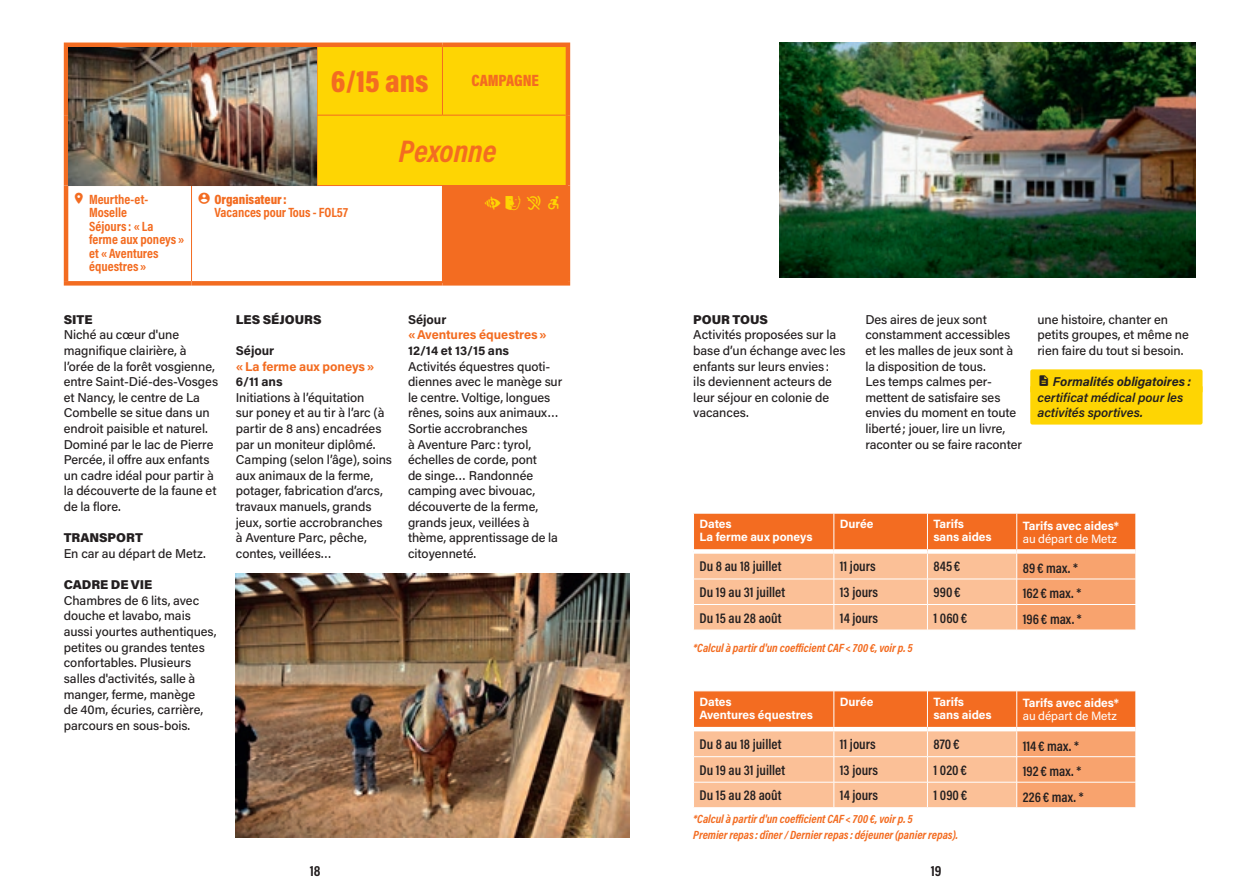
<style>
.page{position:relative;width:1259px;height:893px;background:#fff}
.page>*{position:absolute;margin:0;border:0;box-sizing:border-box;transform-origin:0 0}
.Ages{font:900 31.5px "Acumin Pro Cond";color:#f36c21}
.Lieu{font:italic 700 31.5px "Acumin Pro Cond";color:#f36c21}
.Texte_courant{font:22.5px "Pictos Ville De Metz";color:#fed503}
.Intertitre{font:900 16.5px "Acumin Pro Cond";letter-spacing:-.005em;color:#f36c21}
.t1{font:700 15px "Acumin Pro Cond";color:#231f20}
.Txt_Tableau{font:600 14.25px "Acumin Pro Cond";color:#231f20}
.t2{font:700 13.5px/13.5px "Acumin Pro Cond";color:#f36c21}
.Texte_courant-2{font:500 12.75px/15.6px "Acumin Pro";letter-spacing:-.005em;color:#231f20}
.Texte_courant-3{font:700 12.75px/15.6px "Acumin Pro";letter-spacing:-.005em;color:#231f20}
.Encadré_très_court{font:italic 600 12.75px/15.6px "Acumin Pro";letter-spacing:-.005em;color:#231f20}
.Texte_courant-4{font:900 12.75px "Acumin Pro";letter-spacing:-.005em;color:#231f20}
.Texte_courant-5{font:700 12.75px/15.6px "Acumin Pro";letter-spacing:-.005em;color:#f36c21}
.Encadré_très_court-2{font:italic 700 12.75px "Acumin Pro";letter-spacing:-.005em;color:#231f20}
._1re_prestation{font:italic 700 12px "Acumin Pro Cond";letter-spacing:-.005em;color:#f36c21}
.Entête_tableau{font:700 12px/13.2px "Acumin Pro";letter-spacing:-.005em;color:#fff}
.Entête_tableau-2{font:12px "Acumin Pro";letter-spacing:-.005em;color:#fff}
.s1{font-weight:900}
.s2{color:#231f20}
.s3{color:#f36c21}
</style>
<div class="page">
<hr style="left:64px;top:186px;width:4px;height:95px;background:#f36c21">
<div style="left:64px;top:281px;width:127px;height:5px;background:#f36c21"></div>
<hr style="left:64px;top:43px;width:127px;height:4px;background:#f36c21">
<hr style="left:64px;top:47px;width:4px;height:68px;background:#f36c21">
<hr style="left:191px;top:43px;width:126px;height:4px;background:#f36c21">
<hr style="left:64px;top:115px;width:4px;height:71px;background:#f36c21">
<hr style="left:317px;top:43px;width:125px;height:4px;background:#f36c21">
<hr style="left:442px;top:43px;width:128px;height:4px;background:#f36c21">
<hr style="left:566px;top:47px;width:4px;height:68px;background:#f36c21">
<hr style="left:566px;top:115px;width:4px;height:71px;background:#f36c21">
<hr style="left:566px;top:186px;width:4px;height:95px;background:#f36c21">
<div style="left:191px;top:281px;width:126px;height:5px;background:#f36c21"></div>
<div style="left:317px;top:281px;width:125px;height:5px;background:#f36c21"></div>
<div style="left:442px;top:281px;width:128px;height:5px;background:#f36c21"></div>
<img style="left:236px;top:574px;width:393px;height:263px">
<img style="left:779px;top:43px;width:416px;height:234px">
<div style="left:1030px;top:369px;width:172px;height:24px;background:#fed503;border-radius:2px"></div>
<div style="left:1030px;top:385px;width:172px;height:40px;background:#fed503;border-radius:2px"></div>
<svg style="left:693px;top:513px;width:443px;height:117px;background:#f8a674"></svg>
<svg style="left:693px;top:691px;width:443px;height:117px;background:#f8a674"></svg>
<hr style="left:693px;top:807px;width:141px;height:1px;background:#fff">
<img style="left:66px;top:45px;width:502px;height:238px">
<p class="Ages" style="left:331px;top:60px;width:99px">6/15 ans</p>
<p class="Intertitre" style="left:471px;top:70px;width:69px">CAMPAGNE</p>
<p class="Lieu" style="left:399px;top:130px;width:99px">Pexonne</p>
<p class="t2" style="left:89px;top:192px;width:97px">Meurthe-et-<br>Moselle<br>Séjours : « La ferme aux poneys » et « Aventures équestres »</p>
<p class="t2" style="left:214px;top:192px;width:135px"><span class="s1">Organisateur:<br></span>Vacances pour Tous - FOL57</p>
<p class="Texte_courant" style="left:485px;top:193px;width:38px">K L</p>
<p class="Texte_courant-4" style="left:64px;top:310px;width:30px">SITE</p>
<p class="Texte_courant-2" style="left:64px;top:326px;width:156px">Niché au cœur d'une magnifique clairière, à l’orée de la forêt vosgienne, entre Saint-Dié-des-Vosges et Nancy, le centre de La<br>Combelle se situe dans un endroit paisible et naturel.<br>Dominé par le lac de Pierre<br>Percée, il offre aux enfants un cadre idéal pour partir à la découverte de la faune et de la flore.</p>
<p class="Texte_courant-4" style="left:64px;top:529px;width:81px">TRANSPORT</p>
<p class="Texte_courant-2" style="left:64px;top:545px;width:144px">En car au départ de Metz.</p>
<p class="Texte_courant-4" style="left:64px;top:576px;width:90px">CADRE DE VIE</p>
<p class="Texte_courant-2" style="left:64px;top:592px;width:154px">Chambres de 6 lits, avec douche et lavabo, mais aussi yourtes authentiques, petites ou grandes tentes confortables. Plusieurs salles d'activités, salle à manger, ferme, manège<br>de 40m, écuries, carrière, parcours en sous-bois.</p>
<p class="Texte_courant-4" style="left:236px;top:310px;width:87px">LES SÉJOURS</p>
<p class="Texte_courant-5" style="left:236px;top:342px;width:140px"><span class="s2">Séjour<br></span>«La ferme aux poneys»</p>
<p class="Texte_courant-3" style="left:236px;top:373px;width:48px">6/11 ans</p>
<p class="Texte_courant-2" style="left:236px;top:389px;width:158px">Initiations à l’équitation<br>sur poney et au tir à l’arc (à partir de 8 ans) encadrées par un moniteur diplômé.<br>Camping (selon l’âge), soins aux animaux de la ferme, potager, fabrication d’arcs, travaux manuels, grands jeux, sortie accrobranches à Aventure Parc, pêche, contes, veillées…</p>
<p class="Texte_courant-3" style="left:408px;top:311px;width:140px">Séjour<br><span class="s3">«Aventures équestres»<br></span>12/14 et 13/15 ans</p>
<p class="Texte_courant-2" style="left:408px;top:358px;width:156px">Activités équestres quoti&shy;diennes avec le manège sur le centre. Voltige, longues rênes, soins aux animaux…</p>
<p class="Texte_courant-2" style="left:408px;top:420px;width:152px">Sortie accrobranches<br>à Aventure Parc: tyrol, échelles de corde, pont<br>de singe… Randonnée camping avec bivouac, découverte de la ferme, grands jeux, veillées à thème, apprentissage de la citoyenneté.</p>
<p class="Texte_courant-4" style="left:693px;top:310px;width:76px">POUR TOUS</p>
<p class="Texte_courant-2" style="left:693px;top:326px;width:154px">Activités proposées sur la base d’un échange avec les enfants sur leurs envies:<br>ils deviennent acteurs de leur séjour en colonie de vacances.</p>
<p class="Texte_courant-2" style="left:865px;top:311px;width:149px">Des aires de jeux sont constamment accessibles et les malles de jeux sont à la disposition de tous.</p>
<p class="Texte_courant-2" style="left:865px;top:373px;width:158px">Les temps calmes per&shy;mettent de satisfaire ses envies du moment en toute liberté; jouer, lire un livre, raconter ou se faire raconter</p>
<p class="Texte_courant-2" style="left:1037px;top:311px;width:153px">une histoire, chanter en petits groupes, et même ne rien faire du tout si besoin.</p>
<p class="Encadré_très_court-2" style="left:1037px;top:373px;width:155px">○ Formalités obligatoires :</p>
<p class="Encadré_très_court" style="left:1037px;top:389px;width:147px">certificat médical pour les activités sportives.</p>
<p class="Entête_tableau" style="left:699px;top:517px;width:115px">Dates<br>La ferme aux poneys</p>
<p class="Entête_tableau" style="left:840px;top:517px;width:35px">Durée</p>
<p class="Entête_tableau" style="left:933px;top:517px;width:60px">Tarifs sans aides</p>
<p class="Entête_tableau" style="left:1022px;top:518px;width:98px">Tarifs avec aides*</p>
<p class="Entête_tableau-2" style="left:1022px;top:530px;width:96px">au départ de Metz</p>
<p class="Txt_Tableau" style="left:699px;top:557px;width:83px">Du 8 au 18 juillet</p>
<p class="Txt_Tableau" style="left:840px;top:557px;width:37px">11 jours</p>
<p class="Txt_Tableau" style="left:933px;top:557px;width:28px">845 €</p>
<p class="Txt_Tableau" style="left:1022px;top:559px;width:57px">89 € max. *</p>
<p class="Txt_Tableau" style="left:699px;top:583px;width:87px">Du 19 au 31 juillet</p>
<p class="Txt_Tableau" style="left:840px;top:583px;width:40px">13 jours</p>
<p class="Txt_Tableau" style="left:933px;top:583px;width:29px">990 €</p>
<p class="Txt_Tableau" style="left:1022px;top:584px;width:60px">162 € max. *</p>
<p class="Txt_Tableau" style="left:699px;top:608px;width:84px">Du 15 au 28 août</p>
<p class="Txt_Tableau" style="left:840px;top:608px;width:40px">14 jours</p>
<p class="Txt_Tableau" style="left:933px;top:608px;width:35px">1 060 €</p>
<p class="Txt_Tableau" style="left:1022px;top:610px;width:61px">196 € max. *</p>
<p class="_1re_prestation" style="left:693px;top:640px;width:221px">*Calcul à partir d'un coefficient CAF &lt; 700 €, voir p. 5</p>
<p class="Entête_tableau" style="left:699px;top:694px;width:115px">Dates<br>Aventures équestres</p>
<p class="Entête_tableau" style="left:840px;top:694px;width:35px">Durée</p>
<p class="Entête_tableau" style="left:933px;top:694px;width:60px">Tarifs sans aides</p>
<p class="Entête_tableau" style="left:1022px;top:696px;width:98px">Tarifs avec aides*</p>
<p class="Entête_tableau-2" style="left:1022px;top:708px;width:96px">au départ de Metz</p>
<p class="Txt_Tableau" style="left:699px;top:735px;width:83px">Du 8 au 18 juillet</p>
<p class="Txt_Tableau" style="left:840px;top:735px;width:37px">11 jours</p>
<p class="Txt_Tableau" style="left:933px;top:735px;width:28px">870 €</p>
<p class="Txt_Tableau" style="left:1022px;top:736px;width:58px">114 € max. *</p>
<p class="Txt_Tableau" style="left:699px;top:760px;width:87px">Du 19 au 31 juillet</p>
<p class="Txt_Tableau" style="left:840px;top:760px;width:40px">13 jours</p>
<p class="Txt_Tableau" style="left:933px;top:760px;width:35px">1 020 €</p>
<p class="Txt_Tableau" style="left:1022px;top:762px;width:60px">192 € max. *</p>
<p class="Txt_Tableau" style="left:699px;top:786px;width:84px">Du 15 au 28 août</p>
<p class="Txt_Tableau" style="left:840px;top:786px;width:40px">14 jours</p>
<p class="Txt_Tableau" style="left:933px;top:786px;width:35px">1 090 €</p>
<p class="Txt_Tableau" style="left:1022px;top:787px;width:62px">226€ max. *</p>
<p class="_1re_prestation" style="left:693px;top:811px;width:221px">*Calcul à partir d'un coefficient CAF &lt; 700 €, voir p. 5</p>
<p class="_1re_prestation" style="left:693px;top:827px;width:266px">Premier repas: dîner / Dernier repas: déjeuner (panier repas).</p>
<p class="t1" style="left:310px;top:861px;width:12px">18</p>
<p class="t1" style="left:931px;top:861px;width:12px">19</p>
</div>
